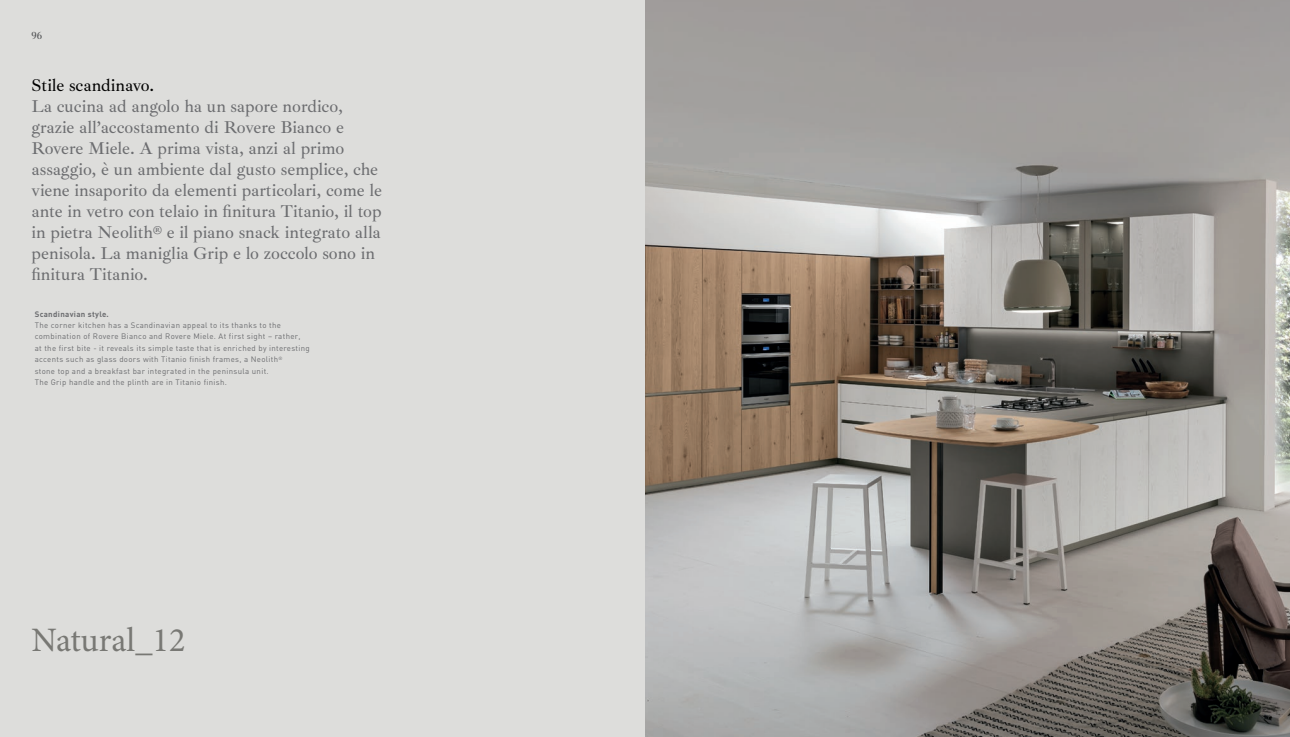
<style>
.page{position:relative;width:1290px;height:737px;background:#fff}
.page>*{position:absolute;margin:0;border:0;box-sizing:border-box;transform-origin:0 0}
.t1{font:34.3px "Minion Pro";color:#787874}
.t2{font:500 17.5px "Ibarra Real Nova";color:#6c6d70}
.t3{font:500 17.5px "Ibarra Real Nova";color:#000}
.t4{font:500 10.5px "Ibarra Real Nova";color:#57585a}
.t5{font:7.88px/11.4px "DIN";letter-spacing:.04em;color:#6c6d70}
.t6{font:700 7.88px "DIN";letter-spacing:.04em;color:#6c6d70}
</style>
<div class="page">
<img style="left:645px;top:0;width:645px;height:737px">
<div style="left:0;top:0;width:645px;height:737px;background:#dddddb"></div>
<h3 class="t4" style="left:32px;top:30px;width:12px">96</h3>
<h2 class="t3" style="left:32px;top:76px;width:124px">Stile scandinavo.</h2>
<h2 class="t2" style="left:32px;top:97px;width:313px">La cucina ad angolo ha un sapore nordico,</h2>
<h2 class="t2" style="left:32px;top:118px;width:314px">grazie all’accostamento di Rovere Bianco e</h2>
<h2 class="t2" style="left:32px;top:139px;width:314px">Rovere Miele. A prima vista, anzi al primo</h2>
<h2 class="t2" style="left:32px;top:160px;width:348px">assaggio, è un ambiente dal gusto semplice, che</h2>
<h2 class="t2" style="left:32px;top:181px;width:352px">viene insaporito da elementi particolari, come le</h2>
<h2 class="t2" style="left:32px;top:202px;width:352px">ante in vetro con telaio in nitura Titanio, il top</h2>
<h2 class="t2" style="left:32px;top:223px;width:351px">in pietra Neolith® e il piano snack integrato alla</h2>
<h2 class="t2" style="left:32px;top:244px;width:345px">penisola. La maniglia Grip e lo zoccolo sono in</h2>
<h2 class="t2" style="left:41px;top:265px;width:108px">nitura Titanio.</h2>
<p class="t6" style="left:35px;top:309px;width:76px">Scandinavian style.</p>
<p class="t5" style="left:35px;top:319px;width:277px">The corner kitchen has a Scandinavian appeal to its thanks to the combination of Rovere Bianco and Rovere Miele. At first sight – rather,<br>at the first bite - it reveals its simple taste that is enriched by interesting accents such as glass doors with Titanio finish frames, a Neolith<sup>®<br></sup>stone top and a breakfast bar integrated in the peninsula unit.<br>The Grip handle and the plinth are in Titanio finish.</p>
<h1 class="t1" style="left:32px;top:617px;width:155px">Natural_12</h1>
</div>
